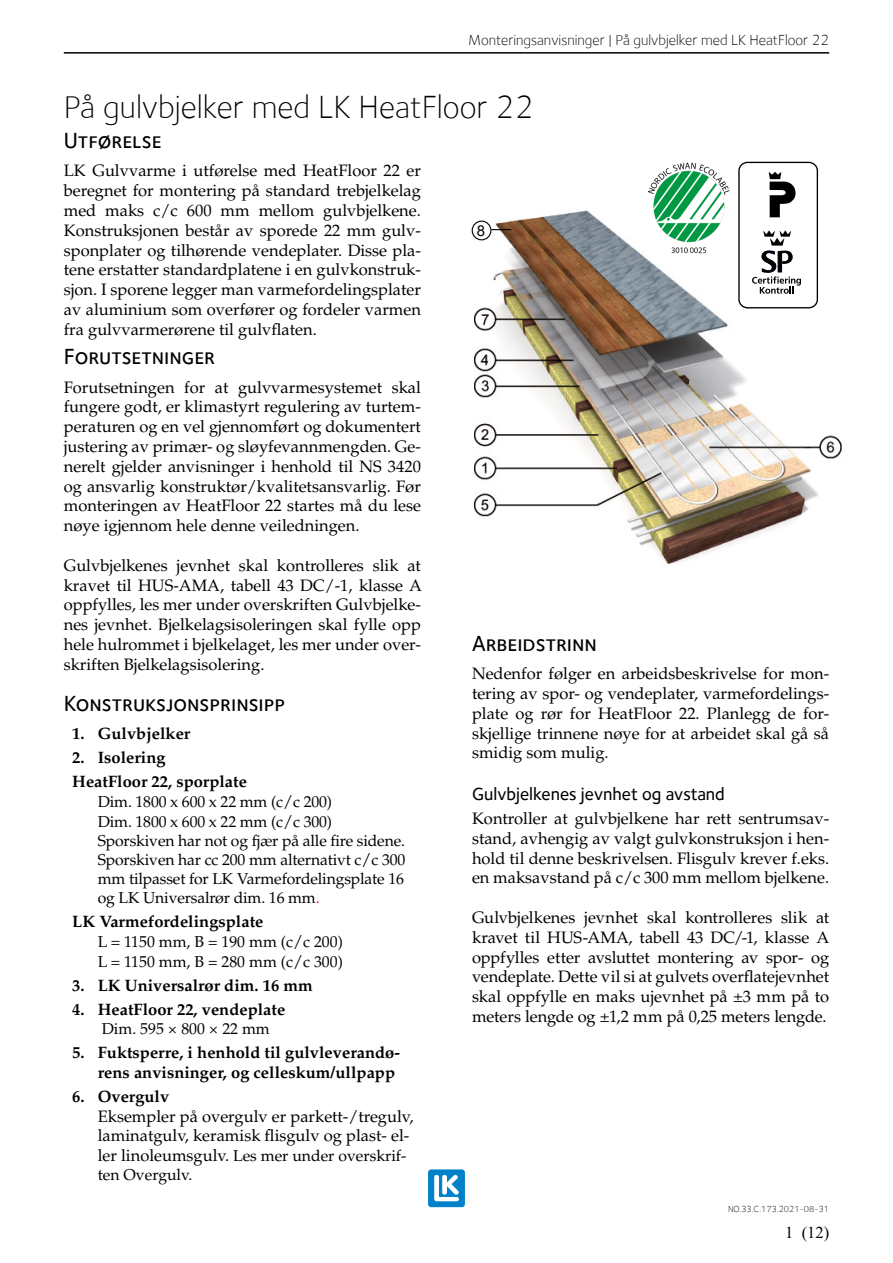
<style>
.page{position:relative;width:893px;height:1263px;background:#fff}
.page>*{position:absolute;margin:0;border:0;box-sizing:border-box;transform-origin:0 0}
.t1{font:300 33px "Foundry Sterling";color:#000}
.t2{font:22.5px "Foundry Sterling Medium Expert";color:#000}
.t3{font:500 18px "Foundry Sterling";color:#000}
.t4{font:16.5px/19.8px "Palatino LT Std";color:#000;text-align:justify}
.t5{font:700 16.5px/24px "Palatino LT Std";color:#000}
.t6{font:16.5px "Times New Roman";color:#000}
.t7{font:15.75px/19.2px "Palatino LT Std";letter-spacing:-.01em;color:#000}
.t8{font:300 15px "Foundry Sterling";color:#000}
.t9{font:15px "Arial";color:#000}
.t10{font:300 9px "Foundry Sterling";color:#000}
.s1{font-size:16.5px}
.s2{color:#e6007d}
</style>
<div class="page">
<img style="left:474px;top:198px;width:368px;height:367px">
<div style="left:472px;top:221px;width:19px;height:19px;border:1px solid #000;border-radius:50%"></div>
<svg style="left:491px;top:229px;width:20px;height:1px"></svg>
<svg style="left:738px;top:162px;width:80px;height:146px"></svg>
<img style="left:646px;top:162px;width:85px;height:92px">
<hr style="left:64px;top:52px;width:765px;height:2px;background:#000">
<div style="left:428px;top:1169px;width:37px;height:38px;background:#0081c9;border-radius:3px"></div>
<svg style="left:434px;top:1175px;width:25px;height:26px"></svg>
<p class="t8" style="left:468px;top:31px;width:363px">Monteringsanvisninger | På gulvbjelker med LK HeatFloor 22</p>
<h1 class="t1" style="left:64px;top:88px;width:471px">På gulvbjelker med LK HeatFloor 22</h1>
<h2 class="t2" style="left:64px;top:127px;width:99px">Utførelse</h2>
<p class="t4" style="left:64px;top:161px;width:359px">LK Gulvvarme i utførelse med HeatFloor 22 er beregnet for montering på standard trebjelkelag med maks c/c 600 mm mellom gulvbjelkene.<br>Konstruksjonen består av sporede 22 mm gulv&shy;sponplater og tilhørende vendeplater. Disse pla&shy;tene erstatter standardplatene i en gulvkonstruk&shy;sjon. I sporene legger man varmefordelingsplater av aluminium som overfører og fordeler varmen fra gulvvarmerørene til gulvflaten.</p>
<h2 class="t2" style="left:64px;top:344px;width:153px">Forutsetninger</h2>
<p class="t4" style="left:64px;top:377px;width:359px">Forutsetningen for at gulvvarmesystemet skal fungere godt, er klimastyrt regulering av turtem&shy;peraturen og en vel gjennomført og dokumentert justering av primær- og sløyfevannmengden. Ge&shy;nerelt gjelder anvisninger i henhold til NS 3420 og ansvarlig konstruktør/kvalitetsansvarlig. Før monteringen av HeatFloor 22 startes må du lese nøye igjennom hele denne veiledningen.</p>
<p class="t4" style="left:64px;top:556px;width:360px">Gulvbjelkenes jevnhet skal kontrolleres slik at kravet til HUS-AMA, tabell 43 DC/-1, klasse A oppfylles, les mer under overskriften Gulvbjelke&shy;nes jevnhet. Bjelkelagsisoleringen skal fylle opp hele hulrommet i bjelkelaget, les mer under over&shy;skriften Bjelkelagsisolering.</p>
<h2 class="t2" style="left:64px;top:690px;width:223px">Konstruksjonsprinsipp</h2>
<p class="t5" style="left:72px;top:721px;width:120px">1. Gulvbjelker</p>
<p class="t5" style="left:72px;top:745px;width:176px">2. Isolering<br>HeatFloor 22, sporplate</p>
<p class="t7" style="left:98px;top:792px;width:309px">Dim. 1800 x 600 x 22 mm (c<span class="s1">/</span>c 200)<br>Dim. 1800 x 600 x 22 mm (c<span class="s1">/</span>c 300)<br>Sporskiven har not og fjær på alle fire sidene.<br>Sporskiven har cc 200 mm alternativt c<span class="s1">/</span>c 300 mm tilpasset for LK Varmefordelingsplate 16 og LK Universalrør dim. 16 mm<span class="s2">.</span></p>
<p class="t5" style="left:72px;top:910px;width:193px">LK Varmefordelingsplate</p>
<p class="t7" style="left:98px;top:932px;width:247px;line-height:19.8px">L = 1150 mm, B = 190 mm (c<span class="s1">/</span>c 200)<br>L = 1150 mm, B = 280 mm (c<span class="s1">/</span>c 300)</p>
<p class="t5" style="left:72px;top:973px;width:242px">3. LK Universalrør dim. 16 mm</p>
<p class="t5" style="left:72px;top:997px;width:214px">4. HeatFloor 22, vendeplate</p>
<p class="t7" style="left:102px;top:1019px;width:170px">Dim. 595 × 800 × 22 mm</p>
<p class="t5" style="left:72px;top:1042px;width:329px;line-height:19.8px;text-align:right">5. Fuktsperre, i henhold til gulvleverandø&shy;rens anvisninger, og celleskum/ullpapp</p>
<p class="t5" style="left:72px;top:1084px;width:99px">6. Overgulv</p>
<p class="t4" style="left:98px;top:1106px;width:317px">Eksempler på overgulv er parkett-/tregulv, laminatgulv, keramisk flisgulv og plast- el-</p>
<p class="t7" style="left:98px;top:1146px;width:310px"><span class="s1">ler linoleumsgulv.</span> Les mer under overskrif&shy;ten Overgulv.</p>
<p class="t9" style="left:477px;top:220px;width:10px">8</p>
<h2 class="t2" style="left:472px;top:630px;width:126px">Arbeidstrinn</h2>
<p class="t4" style="left:472px;top:664px;width:359px">Nedenfor følger en arbeidsbeskrivelse for mon&shy;tering av spor- og vendeplater, varmefordelings&shy;plate og rør for HeatFloor 22. Planlegg de for&shy;skjellige trinnene nøye for at arbeidet skal gå så smidig som mulig.</p>
<p class="t3" style="left:472px;top:783px;width:254px">Gulvbjelkenes jevnhet og avstand</p>
<p class="t4" style="left:472px;top:809px;width:359px">Kontroller at gulvbjelkene har rett sentrumsav&shy;stand, avhengig av valgt gulvkonstruksjon i hen&shy;hold til denne beskrivelsen. Flisgulv krever f.eks. en maksavstand på c/c 300 mm mellom bjelkene.</p>
<p class="t4" style="left:472px;top:908px;width:359px">Gulvbjelkenes jevnhet skal kontrolleres slik at kravet til HUS-AMA, tabell 43 DC/-1, klasse A oppfylles etter avsluttet montering av spor- og vendeplate. Dette vil si at gulvets overflatejevnhet skal oppfylle en maks ujevnhet på ±3 mm på to meters lengde og ±1,2 mm på 0,25 meters lengde.</p>
<p class="t10" style="left:728px;top:1204px;width:103px">NO.33.C.173.2021-08-31</p>
<p class="t6" style="left:785px;top:1221px;width:45px">1 (12)</p>
</div>
